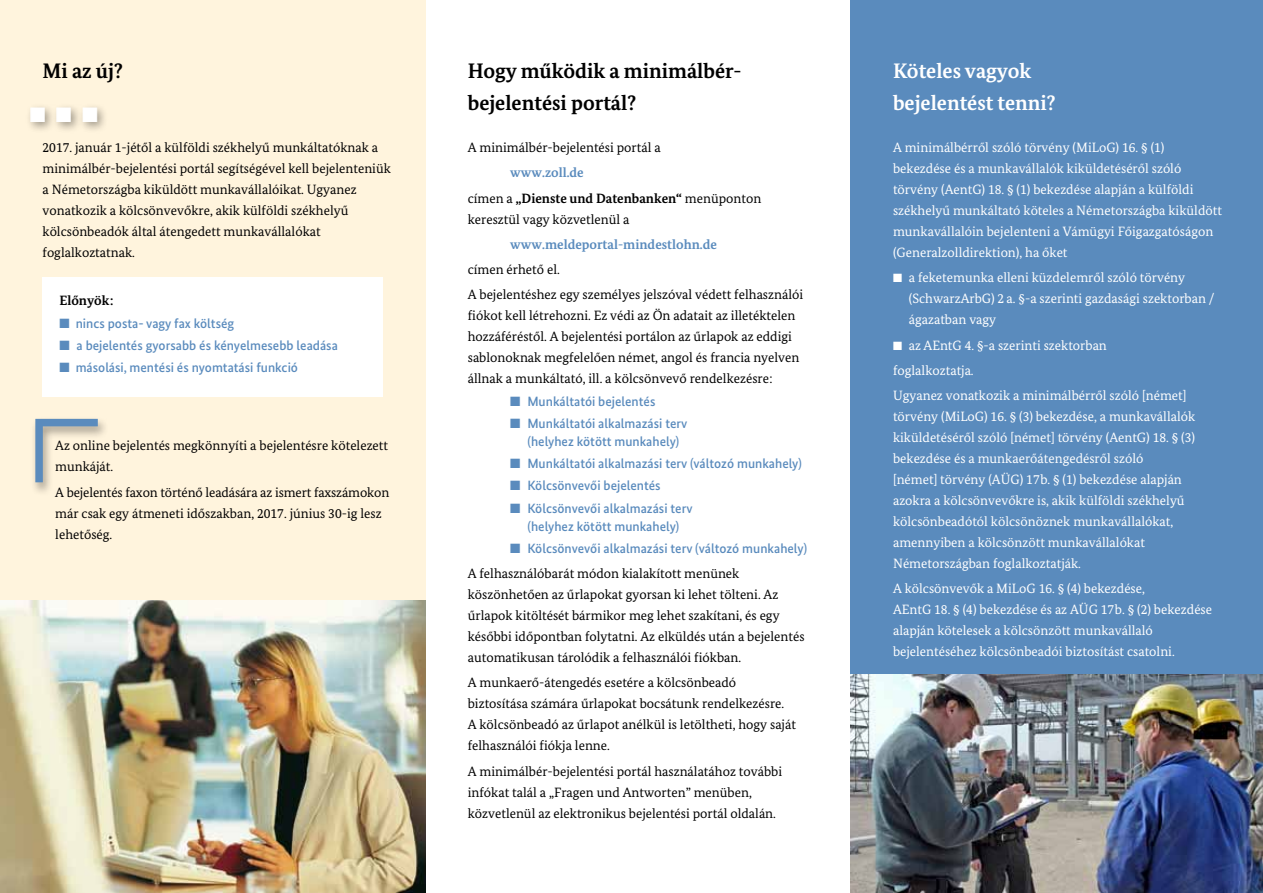
<style>
.page{position:relative;width:1263px;height:893px;background:#fff}
.page>*{position:absolute;margin:0;border:0;box-sizing:border-box;transform-origin:0 0}
.t1{font:700 21px/31.5px "Bundes Serif";color:#000}
.t2{font:700 21px/31.5px "Bundes Serif";color:#fff}
.t3{font:21px "Zapf Dingbats ITC";color:#fff}
.t4{font:13.5px/21px "Bundes Serif";color:#000}
.t5{font:13.5px/21px "Bundes Serif";color:#fff}
.t6{font:500 13.5px/18px "Bundes Sans";color:#5a8bbd}
.t7{font:700 13.5px/25.2px "Bundes Serif";color:#000}
.t8{font:700 13.5px "Bundes Serif";color:#5a8bbd}
.s1{color:#5a8bbd}
.s2{font-weight:400}
</style>
<div class="page">
<div style="left:850px;top:0;width:413px;height:893px;background:#5a8bbd"></div>
<div style="left:0;top:0;width:425px;height:893px;background:#fff4dd"></div>
<img style="left:850px;top:674px;width:413px;height:219px">
<div style="left:30px;top:416px;width:79px;height:80px;background:#000;opacity:.35"></div>
<svg style="left:35px;top:419px;width:63px;height:63px"></svg>
<div style="left:43px;top:277px;width:340px;height:119px;background:#fff"></div>
<img style="left:0;top:601px;width:425px;height:292px">
<div style="left:25px;top:103px;width:83px;height:30px;background:#000;opacity:.35"></div>
<h1 class="t1" style="left:43px;top:55px;width:82px">Mi az új?</h1>
<h1 class="t3" style="left:30px;top:105px;width:70px">■■■</h1>
<p class="t4" style="left:43px;top:137px;width:350px">2017. január 1-jétől a külföldi székhelyű munkáltatóknak a minimálbér-bejelentési portál segítségével kell bejelenteniük a Németországba kiküldött munkavállalóikat. Ugyanez vonatkozik a kölcsönvevőkre, akik külföldi székhelyű kölcsönbeadók által átengedett munkavállalókat foglalkoztatnak.</p>
<p class="t7" style="left:60px;top:288px;width:55px">Előnyök:</p>
<p class="t6" style="left:60px;top:314px;width:176px">■ nincs posta- vagy fax költség</p>
<p class="t6" style="left:60px;top:336px;width:280px">■ a bejelentés gyorsabb és kényelmesebb leadása</p>
<p class="t6" style="left:60px;top:358px;width:240px">■ másolási, mentési és nyomtatási funkció</p>
<p class="t4" style="left:55px;top:435px;width:334px">Az online bejelentés megkönnyíti a bejelentésre kötelezett munkáját.</p>
<p class="t4" style="left:55px;top:481px;width:336px">A bejelentés faxon történő leadására az ismert faxszámokon már csak egy átmeneti időszakban, 2017. június 30-ig lesz lehetőség.</p>
<h1 class="t1" style="left:468px;top:55px;width:275px">Hogy működik a minimálbér&shy;bejelentési portál?</h1>
<p class="t4" style="left:468px;top:137px;width:194px">A minimálbér-bejelentési portál a</p>
<p class="t7" style="left:468px;top:160px;width:295px;text-indent:43px"><span class="s1">www.zoll.de<br></span><span class="s2">címen a</span> „Dienste und Datenbanken“ <span class="s2">menüponton</span></p>
<p class="t4" style="left:468px;top:208px;width:163px">keresztül vagy közvetlenül a</p>
<p class="t8" style="left:510px;top:236px;width:208px">www.meldeportal-mindestlohn.de</p>
<p class="t4" style="left:468px;top:257px;width:337px;line-height:25.2px">címen érhető el.<br>A bejelentéshez egy személyes jelszóval védett felhasználói</p>
<p class="t4" style="left:468px;top:305px;width:333px">fiókot kell létrehozni. Ez védi az Ön adatait az illetéktelen hozzáféréstől. A bejelentési portálon az űrlapok az eddigi sablonoknak megfelelően német, angol és francia nyelven állnak a munkáltató, ill. a kölcsönvevő rendelkezésre:</p>
<p class="t6" style="left:510px;top:392px;width:147px">■ Munkáltatói bejelentés</p>
<p class="t6" style="left:527px;top:414px;width:162px;text-indent:-17px">■ Munkáltatói alkalmazási terv (helyhez kötött munkahely)</p>
<p class="t6" style="left:510px;top:454px;width:293px">■ Munkáltatói alkalmazási terv (változó munkahely)</p>
<p class="t6" style="left:510px;top:477px;width:152px">■ Kölcsönvevői bejelentés</p>
<p class="t6" style="left:510px;top:499px;width:184px;text-align:center">■ Kölcsönvevői alkalmazási terv (helyhez kötött munkahely)</p>
<p class="t6" style="left:510px;top:539px;width:298px">■ Kölcsönvevői alkalmazási terv (változó munkahely)</p>
<p class="t4" style="left:468px;top:563px;width:338px">A felhasználóbarát módon kialakított menünek köszönhetően az űrlapokat gyorsan ki lehet tölteni. Az űrlapok kitöltését bármikor meg lehet szakítani, és egy későbbi időpontban folytatni. Az elküldés után a bejelentés automatikusan tárolódik a felhasználói fiókban.</p>
<p class="t4" style="left:468px;top:672px;width:330px">A munkaerő-átengedés esetére a kölcsönbeadó biztosítása számára űrlapokat bocsátunk rendelkezésre.<br>A kölcsönbeadó az űrlapot anélkül is letöltheti, hogy saját felhasználói fiókja lenne.</p>
<p class="t4" style="left:468px;top:760px;width:316px">A minimálbér-bejelentési portál használatához további infókat talál a „Fragen und Antworten” menüben, közvetlenül az elektronikus bejelentési portál oldalán.</p>
<h1 class="t2" style="left:893px;top:55px;width:164px">Köteles vagyok bejelentést tenni?</h1>
<p class="t5" style="left:893px;top:137px;width:330px">A minimálbérről szóló törvény (MiLoG) 16. § (1) bekezdése és a munkavállalók kiküldetéséről szóló törvény (AentG) 18. § (1) bekezdése alapján a külföldi székhelyű munkáltató köteles a Németországba kiküldött munkavállalóin bejelenteni a Vámügyi Főigazgatóságon (Generalzolldirektion), ha őket</p>
<p class="t5" style="left:909px;top:267px;width:307px;text-indent:-16px">■ a feketemunka elleni küzdelemről szóló törvény (SchwarzArbG) 2 a. §-a szerinti gazdasági szektorban / ágazatban vagy</p>
<p class="t5" style="left:893px;top:332px;width:295px;line-height:25.2px">■ az AEntG 4. §-a szerinti szektorban foglalkoztatja.<br>Ugyanez vonatkozik a minimálbérről szóló [német]</p>
<p class="t5" style="left:893px;top:406px;width:304px">törvény (MiLoG) 16. § (3) bekezdése, a munkavállalók kiküldetéséről szóló [német] törvény (AentG) 18. § (3) bekezdése és a munkaerőátengedésről szóló<br>[német] törvény (AÜG) 17b. § (1) bekezdése alapján azokra a kölcsönvevőkre is, akik külföldi székhelyű kölcsönbeadótól kölcsönöznek munkavállalókat, amennyiben a kölcsönzött munkavállalókat Németországban foglalkoztatják.</p>
<p class="t5" style="left:893px;top:578px;width:321px">A kölcsönvevők a MiLoG 16. § (4) bekezdése,<br>AEntG 18. § (4) bekezdése és az AÜG 17b. § (2) bekezdése alapján kötelesek a kölcsönzött munkavállaló bejelentéséhez kölcsönbeadói biztosítást csatolni.</p>
</div>
